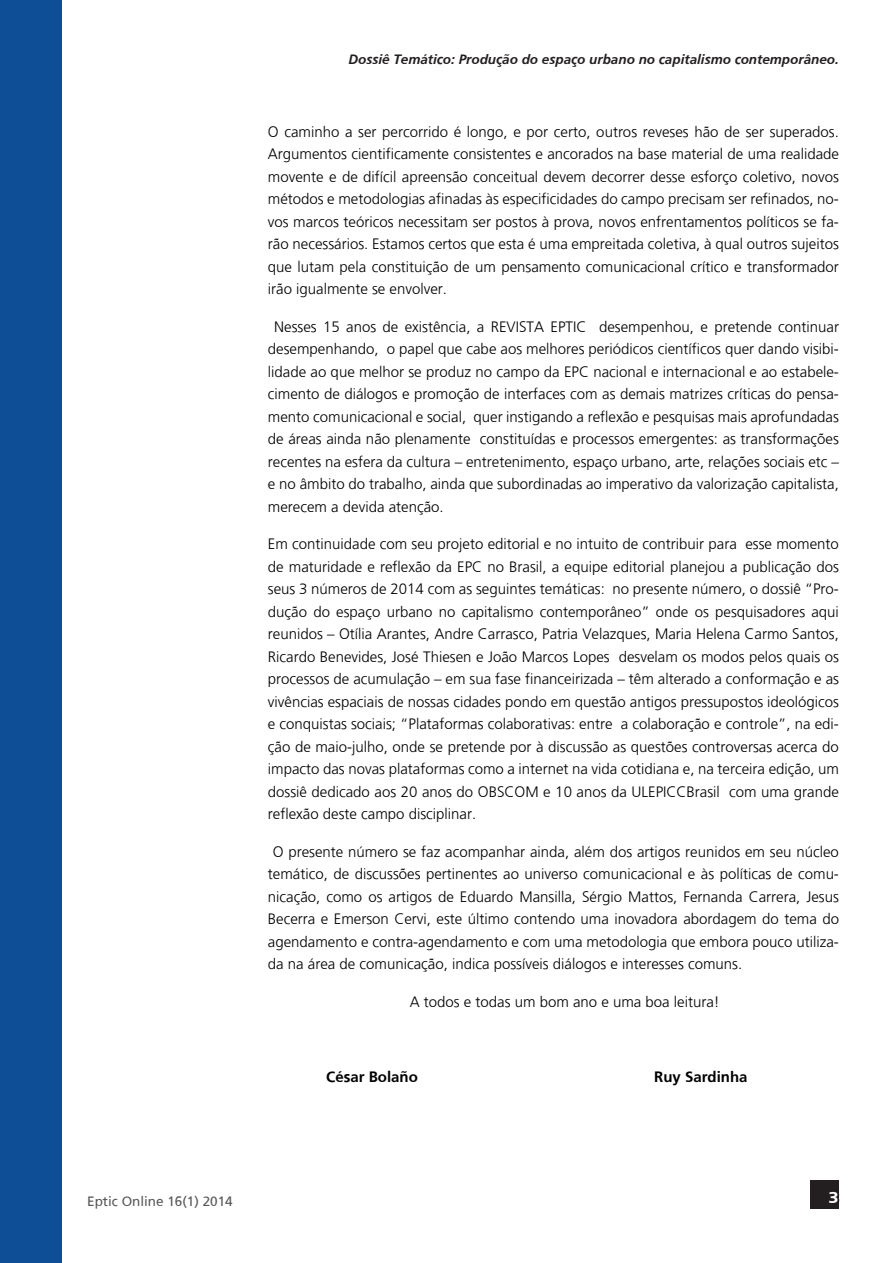
<style>
.page{position:relative;width:893px;height:1263px;background:#fff}
.page>*{position:absolute;margin:0;border:0;box-sizing:border-box;transform-origin:0 0}
.t1{font:800 16.5px "Frutiger";color:#fff}
.rev_artigo{font:300 15px/22.5px "Frutiger";color:#000;text-align:justify}
.rev_artigo-2{font:700 15px "Frutiger";color:#000}
.rev_cabeçalho{font:italic 700 13.5px "Frutiger";color:#231f20}
.rodapé_1{font:13.5px "Frutiger";color:#57585a}
</style>
<div class="page">
<div style="left:811px;top:1180px;width:28px;height:29px;background:#231f20"></div>
<div style="left:0;top:0;width:62px;height:1263px;background:#0e4e96"></div>
<p class="rev_cabeçalho" style="left:348px;top:52px;width:492px">Dossiê Temático: Produção do espaço urbano no capitalismo contemporâneo.</p>
<p class="rev_artigo" style="left:268px;top:120px;width:573px">O caminho a ser percorrido é longo, e por certo, outros reveses hão de ser superados.<br>Argumentos cientificamente consistentes e ancorados na base material de uma realidade movente e de difícil apreensão conceitual devem decorrer desse esforço coletivo, novos métodos e metodologias afinadas às especificidades do campo precisam ser refinados, no&shy;vos marcos teóricos necessitam ser postos à prova, novos enfrentamentos políticos se fa&shy;rão necessários. Estamos certos que esta é uma empreitada coletiva, à qual outros sujeitos que lutam pela constituição de um pensamento comunicacional crítico e transformador irão igualmente se envolver.</p>
<p class="rev_artigo" style="left:268px;top:315px;width:573px;text-indent:6px">Nesses 15 anos de existência, a REVISTA EPTIC desempenhou, e pretende continuar desempenhando, o papel que cabe aos melhores periódicos científicos quer dando visibi&shy;lidade ao que melhor se produz no campo da EPC nacional e internacional e ao estabele&shy;cimento de diálogos e promoção de interfaces com as demais matrizes críticas do pensa&shy;mento comunicacional e social, quer instigando a reflexão e pesquisas mais aprofundadas de áreas ainda não plenamente constituídas e processos emergentes: as transformações recentes na esfera da cultura – entretenimento, espaço urbano, arte, relações sociais etc – e no âmbito do trabalho, ainda que subordinadas ao imperativo da valorização capitalista, merecem a devida atenção.</p>
<p class="rev_artigo" style="left:268px;top:533px;width:573px">Em continuidade com seu projeto editorial e no intuito de contribuir para esse momento de maturidade e reflexão da EPC no Brasil, a equipe editorial planejou a publicação dos seus 3 números de 2014 com as seguintes temáticas: no presente número, o dossiê “Pro&shy;dução do espaço urbano no capitalismo contemporâneo” onde os pesquisadores aqui reunidos – Otília Arantes, Andre Carrasco, Patria Velazques, Maria Helena Carmo Santos, Ricardo Benevides, José Thiesen e João Marcos Lopes desvelam os modos pelos quais os processos de acumulação – em sua fase financeirizada – têm alterado a conformação e as vivências espaciais de nossas cidades pondo em questão antigos pressupostos ideológicos e conquistas sociais; “Plataformas colaborativas: entre a colaboração e controle”, na edi&shy;ção de maio-julho, onde se pretende por à discussão as questões controversas acerca do impacto das novas plataformas como a internet na vida cotidiana e, na terceira edição, um dossiê dedicado aos 20 anos do OBSCOM e 10 anos da ULEPICCBrasil com uma grande reflexão deste campo disciplinar.</p>
<p class="rev_artigo" style="left:268px;top:840px;width:573px;text-indent:5px">O presente número se faz acompanhar ainda, além dos artigos reunidos em seu núcleo temático, de discussões pertinentes ao universo comunicacional e às políticas de comu&shy;nicação, como os artigos de Eduardo Mansilla, Sérgio Mattos, Fernanda Carrera, Jesus Becerra e Emerson Cervi, este último contendo uma inovadora abordagem do tema do agendamento e contra-agendamento e com uma metodologia que embora pouco utiliza&shy;da na área de comunicação, indica possíveis diálogos e interesses comuns.</p>
<p class="rev_artigo" style="left:410px;top:990px;width:312px">A todos e todas um bom ano e uma boa leitura!</p>
<p class="rev_artigo-2" style="left:326px;top:1068px;width:93px">César Bolaño</p>
<p class="rev_artigo-2" style="left:654px;top:1068px;width:95px">Ruy Sardinha</p>
<p class="rodapé_1" style="left:87px;top:1193px;width:147px">Eptic Online 16(1) 2014</p>
<p class="t1" style="left:829px;top:1188px;width:12px">3</p>
</div>
